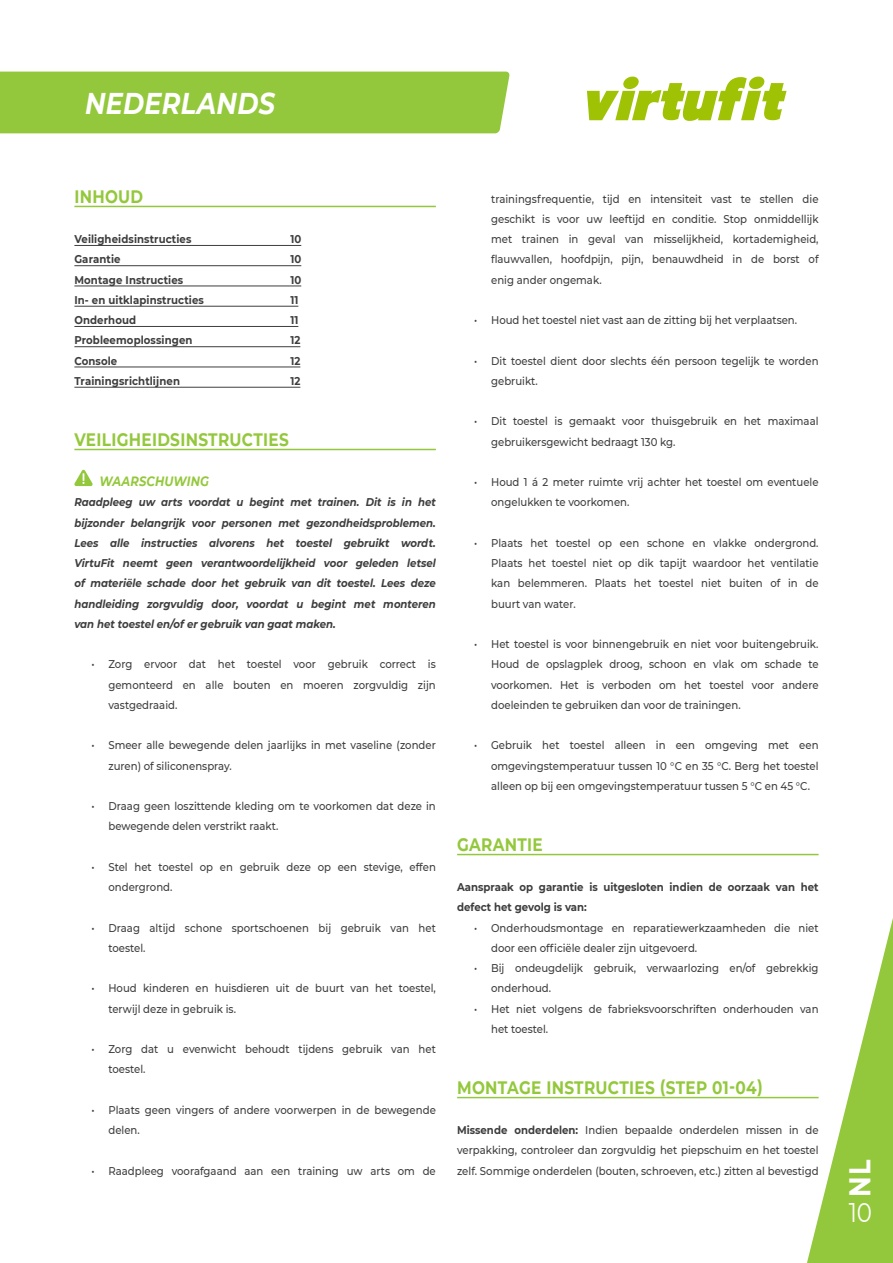
<style>
.page{position:relative;width:893px;height:1263px;background:#fff}
.page>*{position:absolute;margin:0;border:0;box-sizing:border-box;transform-origin:0 0}
.t1{font:italic 700 30px "Montserrat";letter-spacing:.01em;color:#fff;scale:.85 1}
.t2{font:700 30px "Montserrat";color:#fff;scale:.85 1}
.t3{font:27px "Montserrat";color:#fff;scale:.85 1}
.VF__Opsomming_platte{font:700 18px "Montserrat";letter-spacing:.02em;color:#94c83c;scale:.85 1}
.t4{font:italic 700 13.5px "Montserrat";letter-spacing:.01em;color:#94c83c;scale:.85 1}
.t5{font:500 11.25px/20.2px "Montserrat";color:#3e3e3f;scale:.9 1}
.t6{font:italic 700 11.25px/20.2px "Montserrat";color:#3e3e3f;text-align:justify;scale:.9 1}
.t7{font:700 11.25px/20.2px "Montserrat";letter-spacing:.01em;color:#3e3e3f;scale:.9 1}
.s1{font-weight:700}
</style>
<div class="page">
<div style="left:0;top:72px;width:510px;height:61px;background:#94c83c"></div>
<svg style="left:587px;top:77px;width:199px;height:44px"></svg>
<svg style="left:798px;top:853px;width:95px;height:410px"></svg>
<hr style="left:74px;top:206px;width:362px;height:1px;background:#94c83c">
<hr style="left:74px;top:245px;width:227px;height:1px;background:#3e3e3f">
<hr style="left:74px;top:265px;width:227px;height:1px;background:#3e3e3f">
<hr style="left:74px;top:286px;width:227px;height:1px;background:#3e3e3f">
<hr style="left:74px;top:306px;width:224px;height:1px;background:#3e3e3f">
<hr style="left:74px;top:326px;width:224px;height:1px;background:#3e3e3f">
<hr style="left:74px;top:346px;width:226px;height:1px;background:#3e3e3f">
<hr style="left:74px;top:367px;width:226px;height:1px;background:#3e3e3f">
<hr style="left:74px;top:387px;width:226px;height:1px;background:#3e3e3f">
<hr style="left:74px;top:449px;width:362px;height:1px;background:#94c83c">
<svg style="left:74px;top:470px;width:19px;height:16px"></svg>
<hr style="left:457px;top:854px;width:362px;height:1px;background:#94c83c">
<hr style="left:457px;top:1097px;width:362px;height:1px;background:#94c83c">
<h1 class="t1" style="left:85px;top:82px;width:225px">NEDERLANDS</h1>
<p class="VF__Opsomming_platte" style="left:74px;top:183px;width:83px">INHOUD</p>
<p class="t7" style="left:74px;top:228px;width:132px">Veiligheidsinstructies</p>
<p class="t7" style="left:290px;top:228px;width:14px">10</p>
<p class="t7" style="left:74px;top:249px;width:53px">Garantie</p>
<p class="t7" style="left:290px;top:249px;width:14px">10</p>
<p class="t7" style="left:74px;top:269px;width:122px">Montage Instructies</p>
<p class="t7" style="left:290px;top:269px;width:14px">10</p>
<p class="t7" style="left:74px;top:289px;width:145px">In- en uitklapinstructies</p>
<p class="t7" style="left:290px;top:289px;width:10px">11</p>
<p class="t7" style="left:74px;top:309px;width:70px">Onderhoud</p>
<p class="t7" style="left:290px;top:309px;width:10px">11</p>
<p class="t7" style="left:74px;top:330px;width:133px">Probleemoplossingen</p>
<p class="t7" style="left:290px;top:330px;width:13px">12</p>
<p class="t7" style="left:74px;top:350px;width:49px">Console</p>
<p class="t7" style="left:290px;top:350px;width:13px">12</p>
<p class="t7" style="left:74px;top:370px;width:119px">Trainingsrichtlijnen</p>
<p class="t7" style="left:290px;top:370px;width:13px">12</p>
<p class="VF__Opsomming_platte" style="left:74px;top:426px;width:254px">VEILIGHEIDSINSTRUCTIES</p>
<p class="t4" style="left:99px;top:471px;width:130px">WAARSCHUWING</p>
<p class="t6" style="left:74px;top:492px;width:403px">Raadpleeg uw arts voordat u begint met trainen. Dit is in het bijzonder belangrijk voor personen met gezondheidsproblemen.<br>Lees alle instructies alvorens het toestel gebruikt wordt.<br>VirtuFit neemt geen verantwoordelijkheid voor geleden letsel of materiële schade door het gebruik van dit toestel. Lees deze handleiding zorgvuldig door, voordat u begint met monteren van het toestel en/of er gebruik van gaat maken.</p>
<p class="t5" style="left:108px;top:654px;width:365px;text-align:justify;text-indent:-17px">• Zorg ervoor dat het toestel voor gebruik correct is gemonteerd en alle bouten en moeren zorgvuldig zijn vastgedraaid.</p>
<p class="t5" style="left:108px;top:735px;width:365px;text-indent:-17px">• Smeer alle bewegende delen jaarlijks in met vaseline (zonder zuren) of siliconenspray.</p>
<p class="t5" style="left:108px;top:795px;width:365px;text-indent:-17px">• Draag geen loszittende kleding om te voorkomen dat deze in bewegende delen verstrikt raakt.</p>
<p class="t5" style="left:108px;top:856px;width:365px;text-indent:-17px">• Stel het toestel op en gebruik deze op een stevige, effen ondergrond.</p>
<p class="t5" style="left:108px;top:917px;width:365px;text-indent:-17px">• Draag altijd schone sportschoenen bij gebruik van het toestel.</p>
<p class="t5" style="left:108px;top:978px;width:365px;text-indent:-17px">• Houd kinderen en huisdieren uit de buurt van het toestel, terwijl deze in gebruik is.</p>
<p class="t5" style="left:108px;top:1038px;width:365px;text-indent:-17px">• Zorg dat u evenwicht behoudt tijdens gebruik van het toestel.</p>
<p class="t5" style="left:108px;top:1099px;width:365px;text-indent:-17px">• Plaats geen vingers of andere voorwerpen in de bewegende delen.</p>
<p class="t5" style="left:91px;top:1160px;width:384px">• Raadpleeg voorafgaand aan een training uw arts om de</p>
<p class="t5" style="left:491px;top:188px;width:365px;text-align:justify">trainingsfrequentie, tijd en intensiteit vast te stellen die geschikt is voor uw leeftijd en conditie. Stop onmiddellijk met trainen in geval van misselijkheid, kortademigheid, flauwvallen, hoofdpijn, pijn, benauwdheid in de borst of enig ander ongemak.</p>
<p class="t5" style="left:474px;top:309px;width:360px">• Houd het toestel niet vast aan de zitting bij het verplaatsen.</p>
<p class="t5" style="left:491px;top:350px;width:365px;text-indent:-17px">• Dit toestel dient door slechts één persoon tegelijk te worden gebruikt.</p>
<p class="t5" style="left:491px;top:411px;width:365px;text-indent:-17px">• Dit toestel is gemaakt voor thuisgebruik en het maximaal gebruikersgewicht bedraagt 130 kg.</p>
<p class="t5" style="left:491px;top:471px;width:365px;text-indent:-17px">• Houd 1 á 2 meter ruimte vrij achter het toestel om eventuele ongelukken te voorkomen.</p>
<p class="t5" style="left:491px;top:532px;width:365px;text-align:justify;text-indent:-17px">• Plaats het toestel op een schone en vlakke ondergrond.<br>Plaats het toestel niet op dik tapijt waardoor het ventilatie kan belemmeren. Plaats het toestel niet buiten of in de buurt van water.</p>
<p class="t5" style="left:491px;top:633px;width:365px;text-align:justify;text-indent:-17px">• Het toestel is voor binnengebruik en niet voor buitengebruik.<br>Houd de opslagplek droog, schoon en vlak om schade te voorkomen. Het is verboden om het toestel voor andere doeleinden te gebruiken dan voor de trainingen.</p>
<p class="t5" style="left:491px;top:735px;width:365px;text-align:justify;text-indent:-17px">• Gebruik het toestel alleen in een omgeving met een omgevingstemperatuur tussen 10 °C en 35 °C. Berg het toestel alleen op bij een omgevingstemperatuur tussen 5 °C en 45 °C.</p>
<p class="VF__Opsomming_platte" style="left:457px;top:831px;width:102px">GARANTIE</p>
<p class="t7" style="left:457px;top:876px;width:403px">Aanspraak op garantie is uitgesloten indien de oorzaak van het defect het gevolg is van:</p>
<p class="t5" style="left:491px;top:917px;width:365px;text-indent:-17px">• Onderhoudsmontage en reparatiewerkzaamheden die niet door een officiële dealer zijn uitgevoerd.</p>
<p class="t5" style="left:491px;top:957px;width:365px;text-indent:-17px">• Bij ondeugdelijk gebruik, verwaarlozing en/of gebrekkig onderhoud.</p>
<p class="t5" style="left:491px;top:998px;width:365px;text-indent:-17px">• Het niet volgens de fabrieksvoorschriften onderhouden van het toestel.</p>
<p class="VF__Opsomming_platte" style="left:457px;top:1074px;width:361px">MONTAGE INSTRUCTIES (STEP 01-04)</p>
<p class="t5" style="left:457px;top:1119px;width:403px;text-align:justify"><span class="s1">Missende onderdelen:</span> Indien bepaalde onderdelen missen in de verpakking, controleer dan zorgvuldig het piepschuim en het toestel zelf. Sommige onderdelen (bouten, schroeven, etc.) zitten al bevestigd</p>
<h1 class="t2" style="left:838px;top:1197px;width:45px;rotate:-90deg">NL</h1>
<h2 class="t3" style="left:849px;top:1194px;width:29px">10</h2>
</div>
